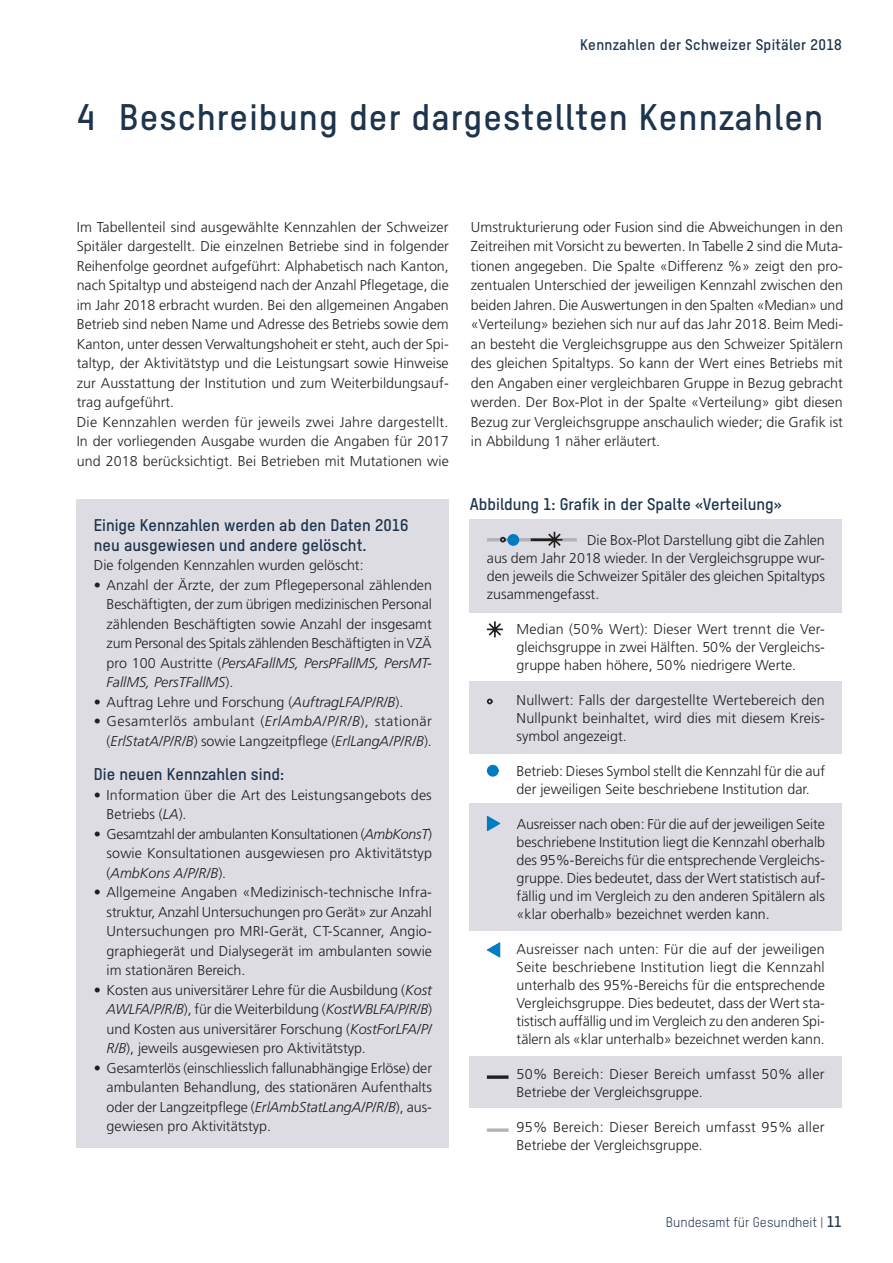
<style>
.page{position:relative;width:893px;height:1263px;background:#fff}
.page>*{position:absolute;margin:0;border:0;box-sizing:border-box;transform-origin:0 0}
.t1{font:36px "T Star Bold";letter-spacing:.03em;color:#1d344c}
.t2{font:16.5px/19.5px "T Star Bold";color:#1d344c}
.t3{font:15px "T Star Bold";letter-spacing:.02em;color:#1d344c}
.t4{font:300 14.25px/19.5px "Frutiger";color:#231f20;text-align:justify}
.t5{font:300 14.25px/18px "Frutiger";letter-spacing:.025em;color:#231f20}
.t6{font:300 14.25px/19.5px "Frutiger";letter-spacing:.03em;color:#231f20;text-align:right}
.t7{font:13.5px "T Star Regular";color:#1d344c}
.s1{font-style:italic}
.s2{font-family:"T Star Bold";font-size:15px}
</style>
<div class="page">
<div style="left:470px;top:519px;width:372px;height:93px;background:#dddce2"></div>
<div style="left:470px;top:681px;width:372px;height:72px;background:#dddce2"></div>
<div style="left:470px;top:804px;width:372px;height:127px;background:#dddce2"></div>
<div style="left:470px;top:1057px;width:372px;height:51px;background:#dddce2"></div>
<hr style="left:487px;top:538px;width:90px;height:3px;background:#b2b3b7">
<hr style="left:531px;top:538px;width:26px;height:3px;background:#231f20">
<svg style="left:546px;top:531px;width:17px;height:17px"></svg>
<div style="left:507px;top:534px;width:12px;height:12px;background:#007cc2;border:2px solid #007cc2;border-radius:50%"></div>
<svg style="left:500px;top:537px;width:6px;height:5px"></svg>
<svg style="left:486px;top:621px;width:17px;height:17px"></svg>
<svg style="left:487px;top:699px;width:6px;height:5px"></svg>
<div style="left:487px;top:765px;width:12px;height:12px;background:#007cc2;border:2px solid #007cc2;border-radius:50%"></div>
<svg style="left:486px;top:816px;width:15px;height:15px"></svg>
<svg style="left:487px;top:942px;width:14px;height:16px"></svg>
<svg style="left:487px;top:1075px;width:22px;height:4px"></svg>
<svg style="left:487px;top:1128px;width:22px;height:4px"></svg>
<div style="left:77px;top:499px;width:372px;height:649px;background:#dddce2"></div>
<p class="t3" style="left:580px;top:35px;width:263px">Kennzahlen der Schweizer Spitäler 2018</p>
<h1 class="t1" style="left:77px;top:95px;width:748px">4 Beschreibung der dargestellten Kennzahlen</h1>
<p class="t4" style="left:77px;top:217px;width:374px;text-align:left">Im Tabellenteil sind ausgewählte Kennzahlen der Schweizer Spitäler dargestellt. Die einzelnen Betriebe sind in folgender Reihenfolge geordnet aufgeführt: Alphabetisch nach Kanton, nach Spitaltyp und absteigend nach der Anzahl Pflegetage, die im Jahr 2018 erbracht wurden. Bei den allgemeinen Angaben Betrieb sind neben Name und Adresse des Betriebs sowie dem Kanton, unter dessen Verwaltungshoheit er steht, auch der Spi&shy;taltyp, der Aktivitätstyp und die Leistungsart sowie Hinweise zur Ausstattung der Institution und zum Weiterbildungsauf&shy;trag aufgeführt.<br>Die Kennzahlen werden für jeweils zwei Jahre dargestellt.<br>In der vorliegenden Ausgabe wurden die Angaben für 2017 und 2018 berücksichtigt. Bei Betrieben mit Mutationen wie</p>
<p class="t2" style="left:94px;top:515px;width:316px">Einige Kennzahlen werden ab den Daten 2016 neu ausgewiesen und andere gelöscht.</p>
<p class="t4" style="left:94px;top:555px;width:271px">Die folgenden Kennzahlen wurden gelöscht:</p>
<p class="t4" style="left:107px;top:575px;width:327px;text-indent:-13px">• Anzahl der Ärzte, der zum Pflegepersonal zählenden Beschäftigten, der zum übrigen medizinischen Personal zählenden Beschäftigten sowie Anzahl der insgesamt zum Personal des Spitals zählenden Beschäftigten in VZÄ pro 100 Austritte (<span class="s1">PersAFallMS, PersPFallMS, PersMT-FallMS, PersTFallMS</span>).</p>
<p class="t4" style="left:94px;top:692px;width:311px">• Auftrag Lehre und Forschung (<span class="s1">AuftragLFA/P/R/B</span>).</p>
<p class="t6" style="left:94px;top:711px;width:340px">• Gesamterlös ambulant (<span class="s1">ErlAmbA/P/R/B</span>), stationär (<span class="s1">ErlStatA/P/R/B</span>) sowie Langzeitpflege (<span class="s1">ErlLangA/P/R/B</span>).</p>
<p class="t2" style="left:94px;top:764px;width:192px">Die neuen Kennzahlen sind:</p>
<p class="t4" style="left:107px;top:785px;width:327px;text-indent:-13px">• Information über die Art des Leistungsangebots des<br>Betriebs (<span class="s1">LA</span>).</p>
<p class="t4" style="left:107px;top:824px;width:327px;text-indent:-13px">• Gesamtzahl der ambulanten Konsultationen (<span class="s1">AmbKonsT</span>) sowie Konsultationen ausgewiesen pro Aktivitätstyp (<span class="s1">AmbKons A/P/R/B</span>).</p>
<p class="t4" style="left:107px;top:882px;width:327px;text-indent:-13px">• Allgemeine Angaben «Medizinisch-technische Infra&shy;struktur, Anzahl Untersuchungen pro Gerät» zur Anzahl Untersuchungen pro MRI-Gerät, CT-Scanner, Angio&shy;graphiegerät und Dialysegerät im ambulanten sowie im stationären Bereich.</p>
<p class="t4" style="left:107px;top:980px;width:327px;text-indent:-13px">• Kosten aus universitärer Lehre für die Ausbildung (<span class="s1">Kost AWLFA/P/R/B</span>), für die Weiterbildung (<span class="s1">KostWBLFA/P/R/B</span>) und Kosten aus universitärer Forschung (<span class="s1">KostForLFA/P/ R/B</span>), jeweils ausgewiesen pro Aktivitätstyp.</p>
<p class="t4" style="left:107px;top:1058px;width:327px;text-indent:-13px">• Gesamterlös (einschliesslich fallunabhängige Erlöse) der ambulanten Behandlung, des stationären Aufenthalts oder der Langzeitpflege (<span class="s1">ErlAmbStatLangA/P/R/B</span>), aus&shy;gewiesen pro Aktivitätstyp.</p>
<p class="t4" style="left:471px;top:217px;width:374px">Umstrukturierung oder Fusion sind die Abweichungen in den Zeitreihen mit Vorsicht zu bewerten. In Tabelle 2 sind die Muta&shy;tionen angegeben. Die Spalte «Differenz %» zeigt den pro&shy;zentualen Unterschied der jeweiligen Kennzahl zwischen den beiden Jahren. Die Auswertungen in den Spalten «Median» und «Verteilung» beziehen sich nur auf das Jahr 2018. Beim Medi&shy;an besteht die Vergleichsgruppe aus den Schweizer Spitälern des gleichen Spitaltyps. So kann der Wert eines Betriebs mit den Angaben einer vergleichbaren Gruppe in Bezug gebracht werden. Der Box-Plot in der Spalte «Verteilung» gibt diesen Bezug zur Vergleichsgruppe anschaulich wieder; die Grafik ist in Abbildung 1 näher erläutert.</p>
<p class="t2" style="left:470px;top:494px;width:313px">Abbildung 1: Grafik in der Spalte «Verteilung»</p>
<p class="t4" style="left:487px;top:531px;width:340px;line-height:18px;text-indent:100px">Die Box-Plot Darstellung gibt die Zahlen aus dem Jahr 2018 wieder. In der Vergleichsgruppe wur&shy;den jeweils die Schweizer Spitäler des gleichen Spitaltyps zusammengefasst.</p>
<p class="t4" style="left:517px;top:620px;width:310px;line-height:18px">Median (50% Wert): Dieser Wert trennt die Ver&shy;gleichsgruppe in zwei Hälften. 50% der Vergleichs&shy;gruppe haben höhere, 50% niedrigere Werte.</p>
<p class="t4" style="left:517px;top:691px;width:310px;line-height:18px">Nullwert: Falls der dargestellte Wertebereich den Nullpunkt beinhaltet, wird dies mit diesem Kreis&shy;symbol angezeigt.</p>
<p class="t4" style="left:517px;top:762px;width:310px;line-height:18px">Betrieb: Dieses Symbol stellt die Kennzahl für die auf der jeweiligen Seite beschriebene Institution dar.</p>
<p class="t4" style="left:517px;top:815px;width:310px;line-height:18px">Ausreisser nach oben: Für die auf der jeweiligen Seite beschriebene Institution liegt die Kennzahl oberhalb des 95%-Bereichs für die entsprechende Vergleichs&shy;gruppe. Dies bedeutet, dass der Wert statistisch auf&shy;fällig und im Vergleich zu den anderen Spitälern als «klar oberhalb» bezeichnet werden kann.</p>
<p class="t4" style="left:517px;top:940px;width:310px;line-height:18px">Ausreisser nach unten: Für die auf der jeweiligen Seite beschriebene Institution liegt die Kennzahl unterhalb des 95%-Bereichs für die entsprechende Vergleichsgruppe. Dies bedeutet, dass der Wert sta&shy;tistisch auffällig und im Vergleich zu den anderen Spi&shy;tälern als «klar unterhalb» bezeichnet werden kann.</p>
<p class="t5" style="left:517px;top:1065px;width:310px">50% Bereich: Dieser Bereich umfasst 50% aller<br>Betriebe der Vergleichsgruppe.</p>
<p class="t5" style="left:517px;top:1118px;width:310px">95% Bereich: Dieser Bereich umfasst 95% aller<br>Betriebe der Vergleichsgruppe.</p>
<p class="t7" style="left:666px;top:1214px;width:178px">Bundesamt für Gesundheit | <span class="s2">11</span></p>
</div>
